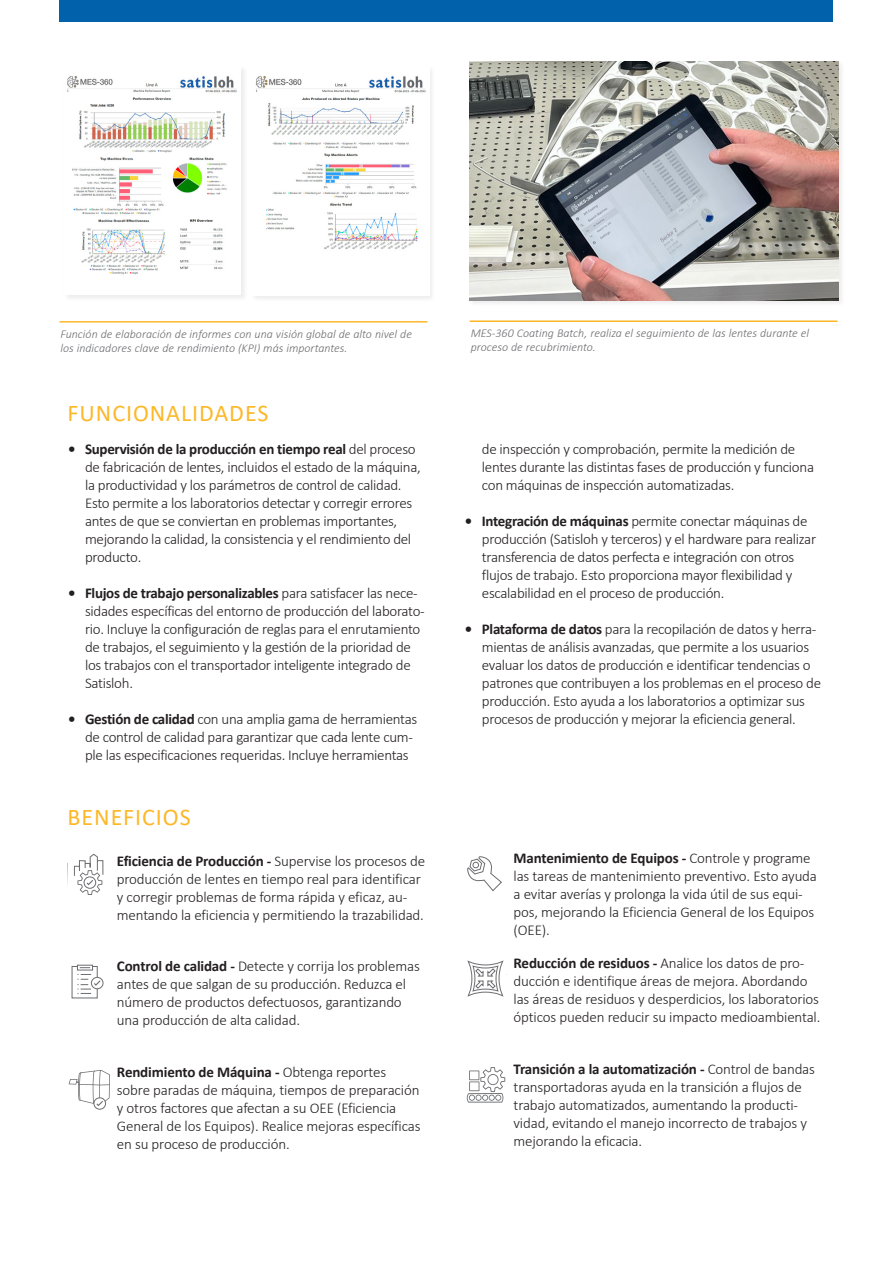
<style>
.page{position:relative;width:893px;height:1263px;background:#fff}
.page>*{position:absolute;margin:0;border:0;box-sizing:border-box;transform-origin:0 0}
.t1{font:24px "Calibri";letter-spacing:.04em;color:#fcb828}
.t2{font:300 15px/18px "Calibri";letter-spacing:-.02em;color:#231f20}
.t3{font:italic 300 12px/13.5px "Calibri";color:#6c6d70}
.s1{font-weight:700}
</style>
<div class="page">
<div style="left:60px;top:0;width:773px;height:21px;background:#0161aa"></div>
<hr style="left:60px;top:321px;width:367px;height:2px;background:#fcb828">
<hr style="left:470px;top:320px;width:368px;height:2px;background:#fcb828">
<div style="left:468px;top:60px;width:378px;height:247px;background:#231f20;opacity:.08"></div>
<img style="left:469px;top:61px;width:370px;height:239px">
<img style="left:256px;top:76px;width:170px;height:174px">
<div style="left:63px;top:65px;width:185px;height:237px;background:#231f20;opacity:.08"></div>
<img style="left:67px;top:76px;width:170px;height:199px">
<svg style="left:74px;top:854px;width:29px;height:41px"></svg>
<svg style="left:467px;top:856px;width:35px;height:35px"></svg>
<div style="left:91px;top:977px;width:12px;height:12px;border:1px solid #6c6d70;border-radius:50%"></div>
<svg style="left:77px;top:964px;width:24px;height:30px"></svg>
<svg style="left:467px;top:960px;width:37px;height:37px"></svg>
<div style="left:94px;top:1097px;width:12px;height:12px;border:1px solid #6c6d70;border-radius:50%"></div>
<svg style="left:69px;top:1070px;width:41px;height:36px"></svg>
<svg style="left:467px;top:1067px;width:38px;height:35px"></svg>
<p class="t3" style="left:60px;top:327px;width:353px">Función de elaboración de informes con una visión global de alto nivel de los indicadores clave de rendimiento (KPI) más importantes.</p>
<p class="t3" style="left:471px;top:327px;width:340px">MES-360 Coating Batch, realiza el seguimiento de las lentes durante el proceso de recubrimiento.</p>
<p class="t1" style="left:68px;top:396px;width:202px">FUNCIONALIDADES</p>
<p class="t2" style="left:85px;top:440px;width:337px;text-indent:-17px"><span class="s1">• Supervisión de la producción en tiempo real</span> del proceso de fabricación de lentes, incluidos el estado de la máquina, la productividad y los parámetros de control de calidad.<br>Esto permite a los laboratorios detectar y corregir errores antes de que se conviertan en problemas importantes, mejorando la calidad, la consistencia y el rendimiento del producto.</p>
<p class="t2" style="left:85px;top:584px;width:341px;text-indent:-17px"><span class="s1">• Flujos de trabajo personalizables</span> para satisfacer las nece&shy;sidades específicas del entorno de producción del laborato&shy;rio. Incluye la configuración de reglas para el enrutamiento de trabajos, el seguimiento y la gestión de la prioridad de los trabajos con el transportador inteligente integrado de Satisloh.</p>
<p class="t2" style="left:85px;top:710px;width:334px;text-indent:-17px"><span class="s1">• Gestión de calidad</span> con una amplia gama de herramientas de control de calidad para garantizar que cada lente cum&shy;ple las especificaciones requeridas. Incluye herramientas</p>
<p class="t1" style="left:68px;top:800px;width:125px">BENEFICIOS</p>
<p class="t2" style="left:117px;top:852px;width:310px"><span class="s1">Eficiencia de Producción -</span> Supervise los procesos de producción de lentes en tiempo real para identificar y corregir problemas de forma rápida y eficaz, au&shy;mentando la eficiencia y permitiendo la trazabilidad.</p>
<p class="t2" style="left:482px;top:440px;width:334px">de inspección y comprobación, permite la medición de lentes durante las distintas fases de producción y funciona con máquinas de inspección automatizadas.</p>
<p class="t2" style="left:482px;top:512px;width:336px;text-indent:-17px"><span class="s1">• Integración de máquinas</span> permite conectar máquinas de producción (Satisloh y terceros) y el hardware para realizar transferencia de datos perfecta e integración con otros flujos de trabajo. Esto proporciona mayor flexibilidad y escalabilidad en el proceso de producción.</p>
<p class="t2" style="left:482px;top:620px;width:341px;text-indent:-17px"><span class="s1">• Plataforma de datos</span> para la recopilación de datos y herra&shy;mientas de análisis avanzadas, que permite a los usuarios evaluar los datos de producción e identificar tendencias o patrones que contribuyen a los problemas en el proceso de producción. Esto ayuda a los laboratorios a optimizar sus procesos de producción y mejorar la eficiencia general.</p>
<p class="t2" style="left:514px;top:849px;width:305px"><span class="s1">Mantenimiento de Equipos -</span> Controle y programe las tareas de mantenimiento preventivo. Esto ayuda a evitar averías y prolonga la vida útil de sus equi&shy;pos, mejorando la Eficiencia General de los Equipos (OEE).</p>
<p class="t2" style="left:117px;top:957px;width:304px"><span class="s1">Control de calidad -</span> Detecte y corrija los problemas antes de que salgan de su producción. Reduzca el número de productos defectuosos, garantizando una producción de alta calidad.</p>
<p class="t2" style="left:513px;top:954px;width:308px"><span class="s1">Reducción de residuos -</span> Analice los datos de pro&shy;ducción e identifique áreas de mejora. Abordando las áreas de residuos y desperdicios, los laboratorios ópticos pueden reducir su impacto medioambiental.</p>
<p class="t2" style="left:117px;top:1063px;width:305px"><span class="s1">Rendimiento de Máquina -</span> Obtenga reportes sobre paradas de máquina, tiempos de preparación y otros factores que afectan a su OEE (Eficiencia General de los Equipos). Realice mejoras específicas en su proceso de producción.</p>
<p class="t2" style="left:513px;top:1060px;width:303px"><span class="s1">Transición a la automatización -</span> Control de bandas transportadoras ayuda en la transición a flujos de trabajo automatizados, aumentando la producti&shy;vidad, evitando el manejo incorrecto de trabajos y mejorando la eficacia.</p>
</div>
